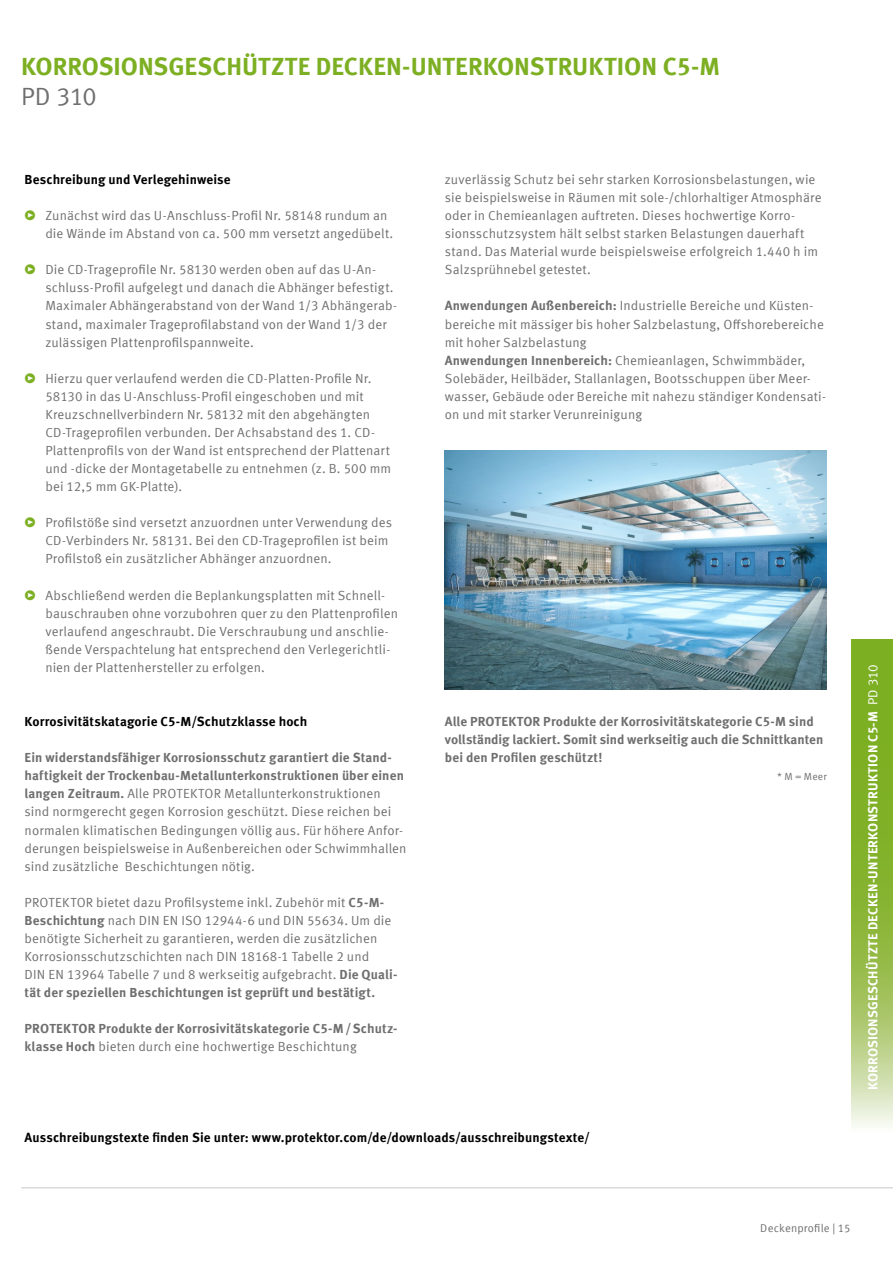
<style>
.page{position:relative;width:893px;height:1263px;background:#fff}
.page>*{position:absolute;margin:0;border:0;box-sizing:border-box;transform-origin:0 0}
.t1{font:700 24.9px "Meta Offc Pro";color:#7daf23}
.t2{font:24.9px "Meta Offc Pro Norm";color:#706f6f}
.t3{font:13.2px/18px "Meta Offc Pro Norm";letter-spacing:.01em;color:#706f6f}
.t4{font:700 13.2px/18px "Meta Offc Pro";letter-spacing:.005em;color:#706f6f}
.t5{font:700 13.2px "Meta Offc Pro";letter-spacing:.01em;color:#000}
.t6{font:700 13.2px "Meta Offc Pro";letter-spacing:.015em;color:#fff}
.t7{font:11.25px "Meta Offc Pro Norm";letter-spacing:.015em;color:#706f6f}
.t8{font:10.2px "Meta Offc Pro Norm";color:#706f6f}
.s1{font-size:13.5px;color:#7daf23}
.s2{font-family:"Meta Offc Pro";font-weight:700}
.s3{font-family:"Meta Offc Pro Norm";font-weight:400}
</style>
<div class="page">
<hr style="left:21px;top:1187px;width:872px;height:1px;background:#dadada">
<img style="left:445px;top:451px;width:382px;height:239px">
<svg style="left:852px;top:639px;width:41px;height:487px;background:#96bc4b"></svg>
<h1 class="t1" style="left:21px;top:47px;width:700px">KORROSIONSGESCHÜTZTE DECKEN-UNTERKONSTRUKTION C5-M</h1>
<h1 class="t2" style="left:21px;top:78px;width:77px">PD 310</h1>
<p class="t5" style="left:25px;top:169px;width:208px">Beschreibung und Verlegehinweise</p>
<p class="t3" style="left:45px;top:206px;width:349px;text-indent:-21px"><span class="s1">ʵ</span> Zunächst wird das U-Anschluss-Profil Nr. 58148 rundum an die Wände im Abstand von ca. 500 mm versetzt angedübelt.</p>
<p class="t3" style="left:45px;top:260px;width:353px;text-indent:-21px"><span class="s1">ʵ</span> Die CD-Trageprofile Nr. 58130 werden oben auf das U-An&shy;schluss-Profil aufgelegt und danach die Abhänger befestigt.<br>Maximaler Abhängerabstand von der Wand 1/3 Abhängerab&shy;stand, maximaler Trageprofilabstand von der Wand 1/3 der zulässigen Plattenprofilspannweite.</p>
<p class="t3" style="left:45px;top:368px;width:347px;text-indent:-21px"><span class="s1">ʵ</span> Hierzu quer verlaufend werden die CD-Platten-Profile Nr.<br>58130 in das U-Anschluss-Profil eingeschoben und mit Kreuzschnellverbindern Nr. 58132 mit den abgehängten CD-Trageprofilen verbunden. Der Achsabstand des 1. CD-Plattenprofils von der Wand ist entsprechend der Plattenart und -dicke der Montagetabelle zu entnehmen (z. B. 500 mm bei 12,5 mm GK-Platte).</p>
<p class="t3" style="left:45px;top:513px;width:348px;text-indent:-21px"><span class="s1">ʵ</span> Profilstöße sind versetzt anzuordnen unter Verwendung des<br>CD-Verbinders Nr. 58131. Bei den CD-Trageprofilen ist beim<br>Profilstoß ein zusätzlicher Abhänger anzuordnen.</p>
<p class="t3" style="left:45px;top:585px;width:354px;text-indent:-21px"><span class="s1">ʵ</span> Abschließend werden die Beplankungsplatten mit Schnell&shy;bauschrauben ohne vorzubohren quer zu den Plattenprofilen verlaufend angeschraubt. Die Verschraubung und anschlie&shy;ßende Verspachtelung hat entsprechend den Verlegerichtli&shy;nien der Plattenhersteller zu erfolgen.</p>
<p class="t5" style="left:25px;top:711px;width:284px">Korrosivitätskatagorie C5-M/Schutzklasse hoch</p>
<p class="t4" style="left:25px;top:748px;width:381px">Ein widerstandsfähiger Korrosionsschutz garantiert die Stand&shy;haftigkeit der Trockenbau-Metallunterkonstruktionen über einen</p>
<p class="t3" style="left:25px;top:784px;width:383px"><span class="s2">langen Zeitraum.</span> Alle PROTEKTOR Metallunterkonstruktionen sind normgerecht gegen Korrosion geschützt. Diese reichen bei normalen klimatischen Bedingungen völlig aus. Für höhere Anfor&shy;derungen beispielsweise in Außenbereichen oder Schwimmhallen sind zusätzliche Beschichtungen nötig.</p>
<p class="t3" style="left:25px;top:892px;width:374px">PROTEKTOR bietet dazu Profilsysteme inkl. Zubehör mit <span class="s2">C5-M-Beschichtung</span> nach DIN EN ISO 12944-6 und DIN 55634. Um die benötigte Sicherheit zu garantieren, werden die zusätzlichen Korrosionsschutzschichten nach DIN 18168-1 Tabelle 2 und<br>DIN EN 13964 Tabelle 7 und 8 werkseitig aufgebracht. <span class="s2">Die Quali-</span></p>
<p class="t4" style="left:25px;top:983px;width:352px">tät der speziellen Beschichtungen ist geprüft und bestätigt.</p>
<p class="t4" style="left:25px;top:1019px;width:374px">PROTEKTOR Produkte der Korrosivitätskategorie C5-M/Schutz-</p>
<p class="t3" style="left:25px;top:1037px;width:334px"><span class="s2">klasse Hoch</span> bieten durch eine hochwertige Beschichtung</p>
<p class="t3" style="left:445px;top:169px;width:378px">zuverlässig Schutz bei sehr starken Korrosionsbelastungen, wie sie beispielsweise in Räumen mit sole-/chlorhaltiger Atmosphäre oder in Chemieanlagen auftreten. Dieses hochwertige Korro&shy;sionsschutzsystem hält selbst starken Belastungen dauerhaft stand. Das Material wurde beispielsweise erfolgreich 1.440 h im Salzsprühnebel getestet.</p>
<p class="t3" style="left:445px;top:296px;width:383px"><span class="s2">Anwendungen Außenbereich:</span> Industrielle Bereiche und Küsten&shy;bereiche mit mässiger bis hoher Salzbelastung, Offshorebereiche mit hoher Salzbelastung<br><span class="s2">Anwendungen Innenbereich:</span> Chemieanlagen, Schwimmbäder, Solebäder, Heilbäder, Stallanlagen, Bootsschuppen über Meer&shy;wasser, Gebäude oder Bereiche mit nahezu ständiger Kondensati&shy;on und mit starker Verunreinigung</p>
<p class="t4" style="left:445px;top:712px;width:380px">Alle PROTEKTOR Produkte der Korrosivitätskategorie C5-M sind vollständig lackiert. Somit sind werkseitig auch die Schnittkanten bei den Profilen geschützt!</p>
<p class="t8" style="left:777px;top:769px;width:51px">* M = Meer</p>
<p class="t5" style="left:25px;top:1127px;width:567px">Ausschreibungstexte finden Sie unter: www.protektor.com/de/downloads/ausschreibungstexte/</p>
<p class="t6" style="left:863px;top:1090px;width:427px;rotate:-90deg">KORROSIONSGESCHÜTZTE DECKEN-UNTERKONSTRUKTION C5-M <span class="s3">PD 310</span></p>
<p class="t7" style="left:760px;top:1220px;width:92px">Deckenprofile | 15</p>
</div>
